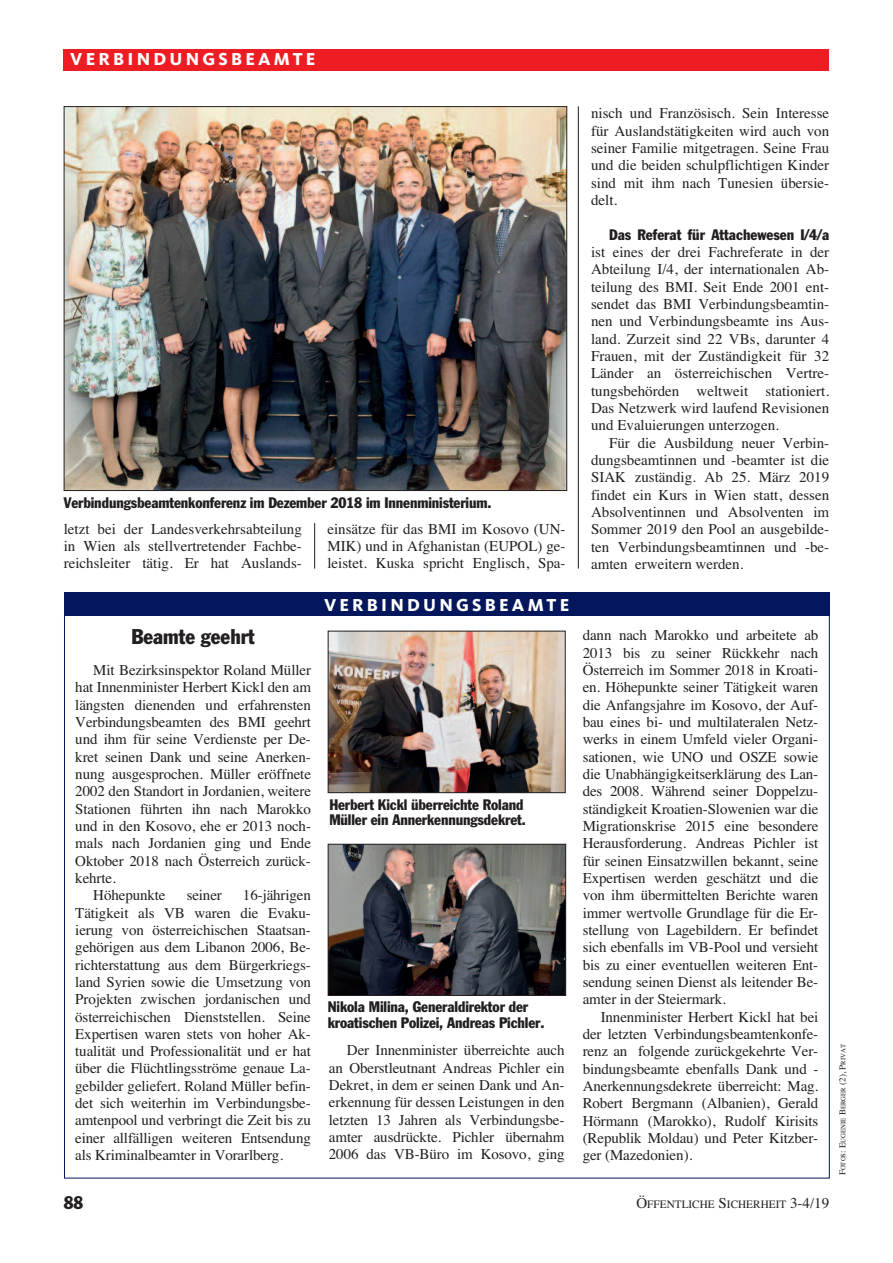
<style>
.page{position:relative;width:893px;height:1263px;background:#fff}
.page>*{position:absolute;margin:0;border:0;box-sizing:border-box;transform-origin:0 0}
.t1{font:condensed 21px "Franklin Gothic";color:#231f20}
.t2{font:800 18px "Kievit";letter-spacing:.175em;color:#fff}
.t3{font:condensed 18px "Franklin Gothic";color:#231f20}
.t4{font:15px/17.4px "Times";letter-spacing:-.005em;color:#231f20;text-align:justify}
.t5{font:condensed 15px/15.8px "Franklin Gothic";letter-spacing:-.01em;color:#231f20}
.t6{font:11.25px "Times";color:#231f20}
.t7{font:6.75px "Times";color:#231f20}
.s1{font-size:15px}
.s2{font-size:9px}
</style>
<div class="page">
<hr style="left:314px;top:523px;width:1px;height:46px;background:#231f20">
<hr style="left:578px;top:106px;width:1px;height:463px;background:#231f20">
<div style="left:64px;top:49px;width:765px;height:21px;background:#ee1d23"></div>
<div style="left:64px;top:592px;width:766px;height:24px;background:#04175c"></div>
<img style="left:330px;top:633px;width:234px;height:158px">
<div style="left:328px;top:631px;width:238px;height:162px;border:1px solid #231f20"></div>
<img style="left:66px;top:108px;width:499px;height:381px">
<img style="left:330px;top:846px;width:234px;height:148px">
<div style="left:328px;top:844px;width:238px;height:152px;border:1px solid #231f20"></div>
<p class="t2" style="left:70px;top:53px;width:247px">VERBINDUNGSBEAMTE</p>
<p class="t5" style="left:64px;top:495px;width:429px">Verbindungsbeamtenkonferenz im Dezember 2018 im Innenministerium.</p>
<p class="t4" style="left:64px;top:520px;width:240px">letzt bei der Landesverkehrsabteilung in Wien als stellvertretender Fachbe&shy;reichsleiter tätig. Er hat Auslands-</p>
<p class="t4" style="left:327px;top:520px;width:240px">einsätze für das BMI im Kosovo (UN-MIK) und in Afghanistan (EUPOL) ge&shy;leistet. Kuska spricht Englisch, Spa-</p>
<p class="t4" style="left:591px;top:104px;width:240px">nisch und Französisch. Sein Interesse für Auslandstätigkeiten wird auch von seiner Familie mitgetragen. Seine Frau und die beiden schulpflichtigen Kinder sind mit ihm nach Tunesien übersie&shy;delt.</p>
<p class="t5" style="left:609px;top:228px;width:222px">Das Referat für Attachewesen I/4/a</p>
<p class="t4" style="left:591px;top:243px;width:240px">ist eines der drei Fachreferate in der Abteilung I/4, der internationalen Ab&shy;teilung des BMI. Seit Ende 2001 ent&shy;sendet das BMI Verbindungsbeamtin&shy;nen und Verbindungsbeamte ins Aus&shy;land. Zurzeit sind 22 VBs, darunter 4<br>Frauen, mit der Zuständigkeit für 32<br>Länder an österreichischen Vertre&shy;tungsbehörden weltweit stationiert.<br>Das Netzwerk wird laufend Revisionen und Evaluierungen unterzogen.</p>
<p class="t4" style="left:591px;top:434px;width:240px;text-indent:18px">Für die Ausbildung neuer Verbin&shy;dungsbeamtinnen und -beamter ist die SIAK zuständig. Ab 25. März 2019 findet ein Kurs in Wien statt, dessen Absolventinnen und Absolventen im Sommer 2019 den Pool an ausgebilde&shy;ten Verbindungsbeamtinnen und -be&shy;amten erweitern werden.</p>
<h1 class="t1" style="left:131px;top:629px;width:125px">Beamte geehrt</h1>
<p class="t4" style="left:93px;top:661px;width:219px">Mit Bezirksinspektor Roland Müller</p>
<p class="t4" style="left:75px;top:678px;width:237px">hat Innenminister Herbert Kickl den am</p>
<p class="t4" style="left:75px;top:696px;width:237px">längsten dienenden und erfahrensten</p>
<p class="t4" style="left:75px;top:713px;width:237px">Verbindungsbeamten des BMI geehrt</p>
<p class="t4" style="left:75px;top:730px;width:237px">und ihm für seine Verdienste per De-</p>
<p class="t4" style="left:75px;top:748px;width:237px">kret seinen Dank und seine Anerken-</p>
<p class="t4" style="left:75px;top:765px;width:237px">nung ausgesprochen. Müller eröffnete</p>
<p class="t4" style="left:75px;top:782px;width:237px">2002 den Standort in Jordanien, weitere</p>
<p class="t4" style="left:75px;top:800px;width:237px">Stationen führten ihn nach Marokko</p>
<p class="t4" style="left:75px;top:817px;width:237px">und in den Kosovo, ehe er 2013 noch-</p>
<p class="t4" style="left:75px;top:834px;width:237px">mals nach Jordanien ging und Ende</p>
<p class="t4" style="left:75px;top:852px;width:237px">Oktober 2018 nach Österreich zurück-</p>
<p class="t4" style="left:75px;top:869px;width:42px">kehrte.</p>
<p class="t4" style="left:93px;top:886px;width:74px">Höhepunkte</p>
<p class="t4" style="left:187px;top:886px;width:37px">seiner</p>
<p class="t4" style="left:75px;top:886px;width:237px;text-indent:168px">16-jährigen Tätigkeit als VB waren die Evaku&shy;ierung von österreichischen Staatsan&shy;gehörigen aus dem Libanon 2006, Be&shy;richterstattung aus dem Bürgerkriegs&shy;land Syrien sowie die Umsetzung von Projekten zwischen jordanischen und österreichischen Dienststellen. Seine Expertisen waren stets von hoher Ak&shy;tualität und Professionalität und er hat über die Flüchtlingsströme genaue La&shy;gebilder geliefert. Roland Müller befin&shy;det sich weiterhin im Verbindungsbe&shy;amtenpool und verbringt die Zeit bis zu einer allfälligen weiteren Entsendung als Kriminalbeamter in Vorarlberg.</p>
<p class="t2" style="left:324px;top:599px;width:247px">VERBINDUNGSBEAMTE</p>
<p class="t5" style="left:329px;top:797px;width:198px">Herbert Kickl überreichte Roland<br>Müller ein Annerkennungsdekret.</p>
<p class="t5" style="left:328px;top:1000px;width:218px">Nikola Milina, Generaldirektor der kroatischen Polizei, Andreas Pichler.</p>
<p class="t4" style="left:329px;top:1041px;width:237px;text-indent:18px">Der Innenminister überreichte auch an Oberstleutnant Andreas Pichler ein Dekret, in dem er seinen Dank und An&shy;erkennung für dessen Leistungen in den letzten 13 Jahren als Verbindungsbe&shy;amter ausdrückte. Pichler übernahm 2006 das VB-Büro im Kosovo, ging</p>
<p class="t4" style="left:583px;top:626px;width:237px">dann nach Marokko und arbeitete ab 2013 bis zu seiner Rückkehr nach Österreich im Sommer 2018 in Kroati&shy;en. Höhepunkte seiner Tätigkeit waren die Anfangsjahre im Kosovo, der Auf&shy;bau eines bi- und multilateralen Netz&shy;werks in einem Umfeld vieler Organi&shy;sationen, wie UNO und OSZE sowie die Unabhängigkeitserklärung des Lan&shy;des 2008. Während seiner Doppelzu&shy;ständigkeit Kroatien-Slowenien war die Migrationskrise 2015 eine besondere Herausforderung. Andreas Pichler ist für seinen Einsatzwillen bekannt, seine Expertisen werden geschätzt und die von ihm übermittelten Berichte waren immer wertvolle Grundlage für die Er&shy;stellung von Lagebildern. Er befindet sich ebenfalls im VB-Pool und versieht bis zu einer eventuellen weiteren Ent&shy;sendung seinen Dienst als leitender Be&shy;amter in der Steiermark.</p>
<p class="t4" style="left:583px;top:1008px;width:237px;text-indent:18px">Innenminister Herbert Kickl hat bei der letzten Verbindungsbeamtenkonfe&shy;renz an folgende zurückgekehrte Ver&shy;bindungsbeamte ebenfalls Dank und - Anerkennungsdekrete überreicht: Mag.<br>Robert Bergmann (Albanien), Gerald Hörmann (Marokko), Rudolf Kirisits (Republik Moldau) und Peter Kitzber&shy;ger (Mazedonien).</p>
<p class="t3" style="left:64px;top:1196px;width:21px">88</p>
<p class="t6" style="left:636px;top:1198px;width:194px"><span class="s1">Ö</span>FFENTLICHE <span class="s1">S</span>ICHERHEIT <span class="s1">3-4/19</span></p>
<p class="t7" style="left:839px;top:1175px;width:133px;rotate:-90deg"><span class="s2">F</span>OTOS<span class="s2">: E</span>UGENIE <span class="s2">B</span>ERGER <span class="s2">(2), P</span>RIVAT</p>
</div>
